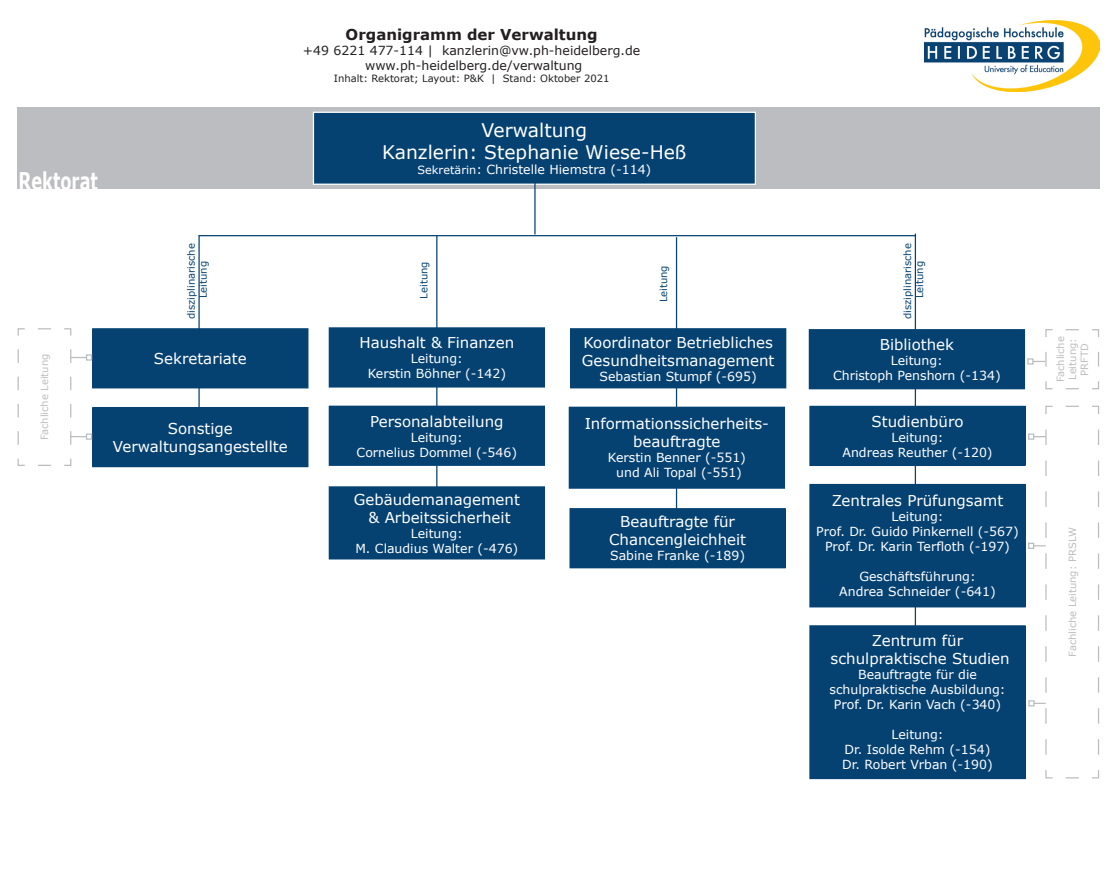
<style>
.page{position:relative;width:1117px;height:886px;background:#fff}
.page>*{position:absolute;margin:0;border:0;box-sizing:border-box;transform-origin:0 0}
.t1{font:700 24.38px "Verdana";color:#fff;scale:.67 1}
.t2{font:18.75px "Verdana";color:#fff}
.t3{font:15px/18px "Verdana";color:#fff}
.t4{font:700 15px "Verdana";color:#231f20}
.t5{font:12.5px/15px "Verdana";color:#fff;text-align:center}
.t6{font:12.5px "Verdana";color:#231f20}
.t7{font:10px "Verdana";color:#054272}
.t8{font:10px/12px "Verdana";color:#bcbdc0}
.t9{font:10px "Verdana";color:#231f20}
.s1{font-size:11.25px}
</style>
<div class="page">
<hr style="left:914px;top:234px;width:1px;height:434px;background:#054272">
<hr style="left:436px;top:235px;width:1px;height:306px;background:#054272">
<hr style="left:198px;top:235px;width:2px;height:193px;background:#054272">
<div style="left:18px;top:107px;width:1081px;height:81px;background:#bcbdc0"></div>
<div style="left:313px;top:112px;width:442px;height:72px;background:#054272"></div>
<div style="left:313px;top:112px;width:442px;height:73px;border:1px solid #fff"></div>
<div style="left:329px;top:328px;width:215px;height:59px;background:#054272"></div>
<div style="left:328px;top:327px;width:217px;height:60px;border:1px solid #054272"></div>
<div style="left:329px;top:406px;width:215px;height:59px;background:#054272"></div>
<div style="left:328px;top:406px;width:217px;height:60px;border:1px solid #054272"></div>
<div style="left:93px;top:329px;width:215px;height:59px;background:#054272"></div>
<div style="left:92px;top:328px;width:216px;height:60px;border:1px solid #054272"></div>
<div style="left:809px;top:330px;width:215px;height:59px;background:#054272"></div>
<div style="left:808px;top:329px;width:216px;height:60px;border:1px solid #054272"></div>
<img style="left:924px;top:20px;width:174px;height:72px">
<hr style="left:534px;top:177px;width:1px;height:57px;background:#054272">
<hr style="left:198px;top:235px;width:717px;height:1px;background:#054272">
<div style="left:93px;top:408px;width:215px;height:59px;background:#054272"></div>
<div style="left:92px;top:407px;width:216px;height:60px;border:1px solid #054272"></div>
<div style="left:86px;top:433px;width:6px;height:7px;border:1px solid #bcbdc0"></div>
<svg style="left:17px;top:328px;width:69px;height:138px"></svg>
<div style="left:86px;top:354px;width:6px;height:7px;border:1px solid #bcbdc0"></div>
<div style="left:809px;top:406px;width:215px;height:59px;background:#054272"></div>
<div style="left:809px;top:406px;width:216px;height:60px;border:1px solid #054272"></div>
<div style="left:809px;top:626px;width:215px;height:152px;background:#054272"></div>
<div style="left:809px;top:625px;width:216px;height:154px;border:1px solid #054272"></div>
<div style="left:809px;top:484px;width:215px;height:123px;background:#054272"></div>
<div style="left:809px;top:484px;width:216px;height:123px;border:1px solid #054272"></div>
<svg style="left:1028px;top:405px;width:71px;height:374px"></svg>
<div style="left:329px;top:487px;width:215px;height:72px;background:#054272"></div>
<div style="left:328px;top:486px;width:217px;height:73px;border:1px solid #054272"></div>
<svg style="left:1033px;top:329px;width:66px;height:61px"></svg>
<div style="left:1027px;top:358px;width:6px;height:7px;border:1px solid #bcbdc0"></div>
<hr style="left:675px;top:237px;width:2px;height:289px;background:#054272">
<div style="left:569px;top:407px;width:215px;height:81px;background:#054272"></div>
<div style="left:568px;top:407px;width:216px;height:82px;border:1px solid #054272"></div>
<div style="left:570px;top:509px;width:215px;height:59px;background:#054272"></div>
<div style="left:569px;top:508px;width:216px;height:60px;border:1px solid #054272"></div>
<div style="left:570px;top:329px;width:215px;height:59px;background:#054272"></div>
<div style="left:570px;top:328px;width:216px;height:60px;border:1px solid #054272"></div>
<p class="t1" style="left:19px;top:164px;width:120px">Rektorat</p>
<p class="t4" style="left:345px;top:24px;width:253px">Organigramm der Verwaltung</p>
<p class="t6" style="left:303px;top:42px;width:339px">+49 6221 477-114 | kanzlerin@vw.ph-heidelberg.de</p>
<p class="t6" style="left:365px;top:57px;width:219px">www.ph-heidelberg.de/verwaltung</p>
<p class="t9" style="left:334px;top:71px;width:277px">Inhalt: Rektorat; Layout: P&amp;K | Stand: Oktober 2021</p>
<p class="t2" style="left:481px;top:117px;width:107px">Verwaltung</p>
<p class="t2" style="left:382px;top:139px;width:306px">Kanzlerin: Stephanie Wiese-Heß</p>
<p class="t5" style="left:417px;top:162px;width:235px"><span class="s1">Sekretärin</span>: Christelle Hiemstra (-114)</p>
<p class="t8" style="left:39px;top:440px;width:88px;rotate:-90deg">Fachliche Leitung</p>
<p class="t7" style="left:184px;top:319px;width:77px;rotate:-90deg">disziplinarische</p>
<p class="t7" style="left:196px;top:298px;width:39px;rotate:-90deg">Leitung</p>
<p class="t3" style="left:154px;top:349px;width:94px">Sekretariate</p>
<p class="t3" style="left:168px;top:419px;width:66px">Sonstige</p>
<p class="t3" style="left:113px;top:437px;width:176px">Verwaltungsangestellte</p>
<p class="t7" style="left:417px;top:298px;width:39px;rotate:-90deg">Leitung</p>
<p class="t3" style="left:359px;top:333px;width:156px">Haushalt &amp; Finanzen</p>
<p class="t5" style="left:411px;top:351px;width:54px">Leitung:</p>
<p class="t5" style="left:367px;top:366px;width:140px">Kerstin Böhner (-142)</p>
<p class="t3" style="left:370px;top:412px;width:135px">Personalabteilung</p>
<p class="t5" style="left:411px;top:429px;width:54px">Leitung:</p>
<p class="t5" style="left:356px;top:444px;width:162px">Cornelius Dommel (-546)</p>
<p class="t3" style="left:354px;top:490px;width:168px">Gebäudemanagement</p>
<p class="t3" style="left:368px;top:508px;width:144px">&amp; Arbeitssicherheit</p>
<p class="t5" style="left:411px;top:525px;width:54px">Leitung:</p>
<p class="t5" style="left:355px;top:540px;width:164px">M. Claudius Walter (-476)</p>
<p class="t7" style="left:656px;top:302px;width:39px;rotate:-90deg">Leitung</p>
<p class="t3" style="left:582px;top:333px;width:194px">Koordinator Betriebliches<br>Gesundheitsmanagement</p>
<p class="t5" style="left:599px;top:368px;width:158px">Sebastian Stumpf (-695)</p>
<p class="t3" style="left:584px;top:415px;width:186px">Informationssicherheits-</p>
<p class="t3" style="left:633px;top:433px;width:89px">beauftragte</p>
<p class="t5" style="left:607px;top:450px;width:140px">Kerstin Benner (-551) und Ali Topal (-551)</p>
<p class="t3" style="left:620px;top:513px;width:116px">Beauftragte für</p>
<p class="t3" style="left:609px;top:531px;width:138px">Chancengleichheit</p>
<p class="t5" style="left:610px;top:548px;width:136px">Sabine Franke (-189)</p>
<p class="t7" style="left:900px;top:319px;width:77px;rotate:-90deg">disziplinarische</p>
<p class="t7" style="left:912px;top:298px;width:39px;rotate:-90deg">Leitung</p>
<p class="t3" style="left:879px;top:335px;width:76px">Bibliothek</p>
<p class="t5" style="left:890px;top:353px;width:54px">Leitung:</p>
<p class="t5" style="left:832px;top:368px;width:169px">Christoph Penshorn (-134)</p>
<p class="t3" style="left:871px;top:412px;width:93px">Studienbüro</p>
<p class="t5" style="left:891px;top:429px;width:54px">Leitung:</p>
<p class="t5" style="left:842px;top:444px;width:152px">Andreas Reuther (-120)</p>
<p class="t3" style="left:831px;top:492px;width:173px">Zentrales Prüfungsamt</p>
<p class="t5" style="left:891px;top:509px;width:54px">Leitung:</p>
<p class="t5" style="left:816px;top:524px;width:204px">Prof. Dr. Guido Pinkernell (-567)</p>
<p class="t5" style="left:824px;top:539px;width:186px">Prof. Dr. Karin Terfloth (-197)</p>
<p class="t5" style="left:859px;top:569px;width:118px">Geschäftsführung:</p>
<p class="t5" style="left:839px;top:584px;width:158px">Andrea Schneider (-641)</p>
<p class="t3" style="left:871px;top:632px;width:93px">Zentrum für</p>
<p class="t3" style="left:830px;top:650px;width:181px">schulpraktische Studien</p>
<p class="t5" style="left:858px;top:667px;width:120px">Beauftragte für die</p>
<p class="t5" style="left:829px;top:682px;width:177px">schulpraktische Ausbildung:</p>
<p class="t5" style="left:833px;top:697px;width:169px">Prof. Dr. Karin Vach (-340)</p>
<p class="t5" style="left:891px;top:727px;width:54px">Leitung:</p>
<p class="t5" style="left:844px;top:742px;width:147px">Dr. Isolde Rehm (-154)</p>
<p class="t5" style="left:842px;top:757px;width:152px">Dr. Robert Vrban (-190)</p>
<p class="t8" style="left:1054px;top:382px;width:47px;rotate:-90deg">Fachliche<br>Leitung:</p>
<p class="t8" style="left:1078px;top:376px;width:34px;rotate:-90deg">PRFTD</p>
<p class="t8" style="left:1066px;top:657px;width:131px;rotate:-90deg">Fachliche Leitung: PRSLW</p>
</div>
